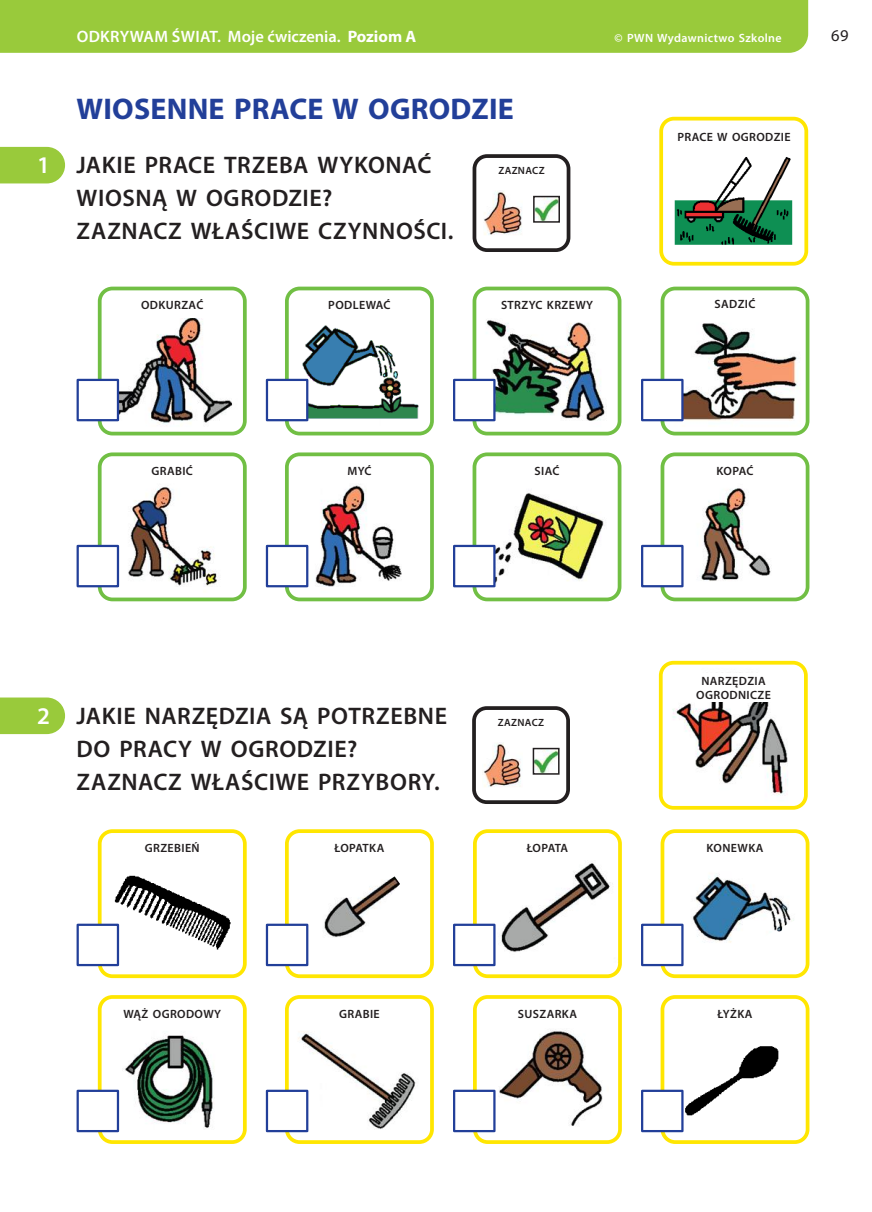
<style>
.page{position:relative;width:872px;height:1212px;background:#fff}
.page>*{position:absolute;margin:0;border:0;box-sizing:border-box;transform-origin:0 0}
.t1{font:700 30px "Myriad Pro";letter-spacing:.01em;color:#223f99}
.t2{font:600 24px/33px "Myriad Pro";letter-spacing:.025em;color:#231f20}
.t3{font:600 24px "Myriad Pro";color:#fff}
.t4{font:600 16.5px "Myriad Pro";letter-spacing:.005em;color:#fff}
.t5{font:16.5px "Myriad Pro";color:#231f20}
.t6{font:600 12px/13.5px "Myriad Pro";letter-spacing:.03em;color:#231f20;text-align:center}
.t7{font:600 12px "Myriad Pro";letter-spacing:.03em;color:#fff}
.t8{font:600 12px "Myriad Pro";letter-spacing:.01em;color:#231f20}
.t9{font:600 10.5px "Myriad Pro";letter-spacing:.03em;color:#231f20}
.s1{font-weight:700}
</style>
<div class="page">
<div style="left:0;top:0;width:808px;height:53px;background:#99ca3b"></div>
<div style="left:0;top:147px;width:65px;height:36px;background:#99ca3b"></div>
<img style="left:664px;top:122px;width:139px;height:139px">
<div style="left:659px;top:117px;width:149px;height:149px;border:4px solid #ffe601;border-radius:13px"></div>
<img style="left:664px;top:666px;width:142px;height:139px">
<div style="left:659px;top:661px;width:148px;height:149px;border:4px solid #ffe601;border-radius:13px"></div>
<svg style="left:0;top:697px;width:65px;height:37px"></svg>
<img style="left:103px;top:288px;width:139px;height:146px">
<div style="left:98px;top:287px;width:149px;height:148px;border:4px solid #71bf44;border-radius:13px"></div>
<img style="left:103px;top:834px;width:139px;height:139px">
<div style="left:98px;top:829px;width:149px;height:149px;border:4px solid #ffe601;border-radius:13px"></div>
<img style="left:103px;top:457px;width:139px;height:139px">
<div style="left:98px;top:452px;width:149px;height:149px;border:4px solid #71bf44;border-radius:13px"></div>
<img style="left:103px;top:1000px;width:139px;height:139px">
<div style="left:98px;top:995px;width:149px;height:149px;border:4px solid #ffe601;border-radius:13px"></div>
<img style="left:290px;top:292px;width:139px;height:142px">
<div style="left:285px;top:287px;width:149px;height:148px;border:4px solid #71bf44;border-radius:13px"></div>
<div style="left:285px;top:829px;width:149px;height:149px;border:4px solid #ffe601;border-radius:13px"></div>
<img style="left:290px;top:457px;width:139px;height:139px">
<div style="left:285px;top:452px;width:149px;height:149px;border:4px solid #71bf44;border-radius:13px"></div>
<img style="left:290px;top:1000px;width:139px;height:139px">
<div style="left:285px;top:995px;width:149px;height:149px;border:4px solid #ffe601;border-radius:13px"></div>
<img style="left:477px;top:288px;width:139px;height:146px">
<div style="left:472px;top:287px;width:149px;height:148px;border:4px solid #71bf44;border-radius:13px"></div>
<img style="left:486px;top:834px;width:131px;height:133px">
<div style="left:473px;top:829px;width:149px;height:149px;border:4px solid #ffe601;border-radius:13px"></div>
<img style="left:477px;top:457px;width:139px;height:139px">
<div style="left:472px;top:452px;width:149px;height:149px;border:4px solid #71bf44;border-radius:13px"></div>
<img style="left:481px;top:1000px;width:136px;height:139px">
<div style="left:473px;top:995px;width:149px;height:149px;border:4px solid #ffe601;border-radius:13px"></div>
<img style="left:665px;top:288px;width:139px;height:146px">
<div style="left:660px;top:287px;width:149px;height:148px;border:4px solid #71bf44;border-radius:13px"></div>
<div style="left:660px;top:829px;width:149px;height:149px;border:4px solid #ffe601;border-radius:13px"></div>
<img style="left:665px;top:457px;width:139px;height:139px">
<div style="left:660px;top:452px;width:149px;height:149px;border:4px solid #71bf44;border-radius:13px"></div>
<img style="left:665px;top:1000px;width:139px;height:139px">
<div style="left:660px;top:995px;width:149px;height:149px;border:4px solid #ffe601;border-radius:13px"></div>
<div style="left:106px;top:297px;width:132px;height:20px;background:#fff"></div>
<div style="left:106px;top:840px;width:132px;height:20px;background:#fff"></div>
<div style="left:106px;top:463px;width:132px;height:20px;background:#fff"></div>
<div style="left:106px;top:1005px;width:132px;height:21px;background:#fff"></div>
<div style="left:293px;top:297px;width:132px;height:20px;background:#fff"></div>
<div style="left:293px;top:463px;width:132px;height:20px;background:#fff"></div>
<div style="left:293px;top:1005px;width:132px;height:21px;background:#fff"></div>
<div style="left:481px;top:297px;width:132px;height:20px;background:#fff"></div>
<div style="left:481px;top:840px;width:132px;height:20px;background:#fff"></div>
<div style="left:481px;top:463px;width:132px;height:20px;background:#fff"></div>
<div style="left:481px;top:1005px;width:132px;height:21px;background:#fff"></div>
<div style="left:669px;top:296px;width:132px;height:20px;background:#fff"></div>
<div style="left:668px;top:129px;width:132px;height:20px;background:#fff"></div>
<div style="left:667px;top:673px;width:132px;height:29px;background:#fff"></div>
<div style="left:669px;top:463px;width:132px;height:20px;background:#fff"></div>
<div style="left:669px;top:1005px;width:132px;height:21px;background:#fff"></div>
<div style="left:77px;top:1090px;width:42px;height:42px;background:#fff;border:2px solid #223f99"></div>
<div style="left:77px;top:545px;width:42px;height:42px;background:#fff;border:2px solid #223f99"></div>
<div style="left:77px;top:924px;width:42px;height:42px;background:#fff;border:2px solid #223f99"></div>
<div style="left:77px;top:379px;width:42px;height:42px;background:#fff;border:2px solid #223f99"></div>
<div style="left:266px;top:1090px;width:42px;height:42px;background:#fff;border:2px solid #223f99"></div>
<div style="left:266px;top:545px;width:42px;height:42px;background:#fff;border:2px solid #223f99"></div>
<div style="left:266px;top:924px;width:42px;height:42px;background:#fff;border:2px solid #223f99"></div>
<div style="left:453px;top:1090px;width:42px;height:42px;background:#fff;border:2px solid #223f99"></div>
<div style="left:453px;top:545px;width:42px;height:42px;background:#fff;border:2px solid #223f99"></div>
<div style="left:453px;top:924px;width:42px;height:42px;background:#fff;border:2px solid #223f99"></div>
<div style="left:453px;top:379px;width:42px;height:42px;background:#fff;border:2px solid #223f99"></div>
<div style="left:266px;top:379px;width:42px;height:42px;background:#fff;border:2px solid #223f99"></div>
<div style="left:641px;top:1090px;width:42px;height:42px;background:#fff;border:2px solid #223f99"></div>
<div style="left:641px;top:545px;width:42px;height:42px;background:#fff;border:2px solid #223f99"></div>
<div style="left:641px;top:924px;width:42px;height:42px;background:#fff;border:2px solid #223f99"></div>
<div style="left:641px;top:379px;width:42px;height:42px;background:#fff;border:2px solid #223f99"></div>
<img style="left:692px;top:874px;width:102px;height:69px">
<img style="left:324px;top:876px;width:76px;height:61px">
<div style="left:472px;top:154px;width:98px;height:98px;border:4px solid #231f20;border-radius:13px"></div>
<img style="left:484px;top:191px;width:38px;height:44px">
<img style="left:536px;top:199px;width:21px;height:21px">
<div style="left:533px;top:196px;width:27px;height:27px;border:2px solid #231f20"></div>
<div style="left:472px;top:706px;width:98px;height:98px;border:4px solid #231f20;border-radius:13px"></div>
<img style="left:484px;top:743px;width:37px;height:44px">
<img style="left:535px;top:751px;width:21px;height:21px">
<div style="left:532px;top:748px;width:27px;height:27px;border:2px solid #231f20"></div>
<h2 class="t3" style="left:37px;top:150px;width:14px">1</h2>
<h3 class="t4" style="left:77px;top:26px;width:341px">ODKRYWAM ŚWIAT. Moje ćwiczenia. <span class="s1">Poziom A</span></h3>
<p class="t7" style="left:614px;top:31px;width:169px">© PWN Wydawnictwo Szkolne</p>
<h3 class="t5" style="left:831px;top:26px;width:19px">69</h3>
<h1 class="t1" style="left:77px;top:89px;width:439px">WIOSENNE PRACE W OGRODZIE</h1>
<h2 class="t2" style="left:77px;top:148px;width:378px">JAKIE PRACE TRZEBA WYKONAĆ<br>WIOSNĄ W OGRODZIE?<br>ZAZNACZ WŁAŚCIWE CZYNNOŚCI.</h2>
<p class="t9" style="left:498px;top:163px;width:48px">ZAZNACZ</p>
<p class="t6" style="left:141px;top:298px;width:64px">ODKURZAĆ</p>
<p class="t6" style="left:328px;top:298px;width:64px">PODLEWAĆ</p>
<p class="t6" style="left:501px;top:298px;width:94px">STRZYC KRZEWY</p>
<p class="t6" style="left:677px;top:130px;width:115px">PRACE W OGRODZIE</p>
<p class="t6" style="left:714px;top:297px;width:42px">SADZIĆ</p>
<p class="t6" style="left:151px;top:464px;width:43px">GRABIĆ</p>
<p class="t6" style="left:347px;top:464px;width:26px">MYĆ</p>
<p class="t6" style="left:534px;top:464px;width:26px">SIAĆ</p>
<p class="t6" style="left:716px;top:464px;width:38px">KOPAĆ</p>
<h2 class="t3" style="left:37px;top:701px;width:14px">2</h2>
<h2 class="t2" style="left:77px;top:699px;width:372px">JAKIE NARZĘDZIA SĄ POTRZEBNE<br>DO PRACY W OGRODZIE?<br>ZAZNACZ WŁAŚCIWE PRZYBORY.</h2>
<p class="t6" style="left:145px;top:840px;width:56px">GRZEBIEŃ</p>
<p class="t8" style="left:334px;top:840px;width:51px">ŁOPATKA</p>
<p class="t9" style="left:498px;top:715px;width:48px">ZAZNACZ</p>
<p class="t6" style="left:527px;top:840px;width:43px">ŁOPATA</p>
<p class="t6" style="left:123px;top:1006px;width:99px">WĄŻ OGRODOWY</p>
<p class="t6" style="left:339px;top:1006px;width:42px">GRABIE</p>
<p class="t6" style="left:518px;top:1006px;width:61px">SUSZARKA</p>
<p class="t6" style="left:696px;top:674px;width:76px">NARZĘDZIA<br>OGRODNICZE</p>
<p class="t6" style="left:706px;top:840px;width:58px">KONEWKA</p>
<p class="t6" style="left:717px;top:1006px;width:36px">ŁYŻKA</p>
</div>
